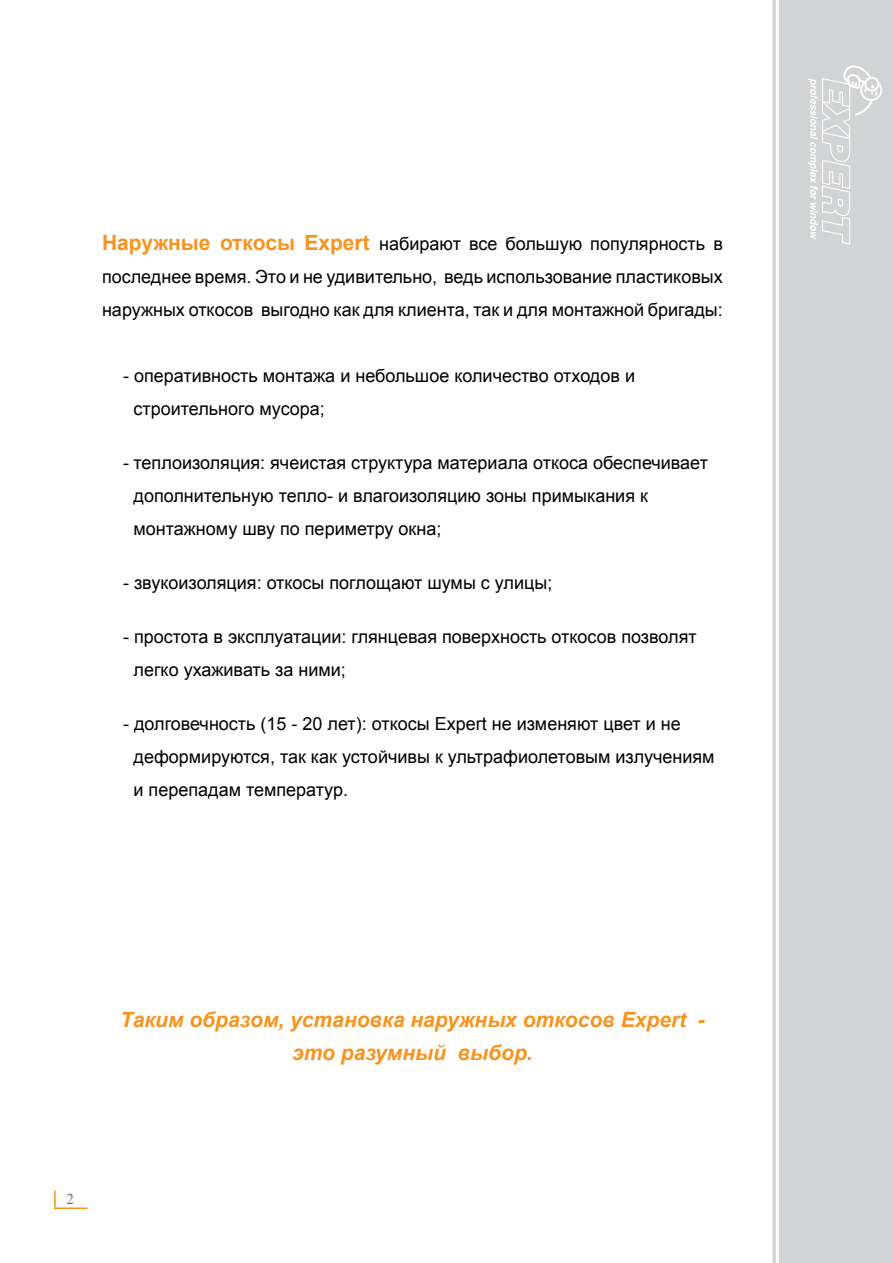
<style>
.page{position:relative;width:893px;height:1263px;background:#fff}
.page>*{position:absolute;margin:0;border:0;box-sizing:border-box;transform-origin:0 0}
.t1{font:italic 700 21px/33px "Arial";color:#f7941e;text-align:center}
.t2{font:18px/33px "Arial";color:#000}
.t3{font:15px "Times New Roman";color:#6d6e71}
.s1{font-weight:700;font-size:21px;color:#f7941e}
</style>
<div class="page">
<div style="left:779px;top:0;width:114px;height:1263px;background:#d1d3d4"></div>
<svg style="left:808px;top:65px;width:74px;height:180px"></svg>
<hr style="left:773px;top:0;width:3px;height:1263px;background:#cfd1d2">
<svg style="left:54px;top:1190px;width:2px;height:19px"></svg>
<hr style="left:55px;top:1207px;width:32px;height:2px;background:#f7941e">
<p class="t2" style="left:102px;top:227px;width:622px;text-align:justify"><span class="s1">Наружные откосы Expert</span> набирают все большую популярность в последнее время. Это и не удивительно, ведь использование пластиковых наружных откосов выгодно как для клиента, так и для монтажной бригады:</p>
<p class="t2" style="left:134px;top:359px;width:503px;text-indent:-10px">- оперативность монтажа и небольшое количество отходов и строительного мусора;</p>
<p class="t2" style="left:134px;top:446px;width:576px;text-indent:-10px">- теплоизоляция: ячеистая структура материала откоса обеспечивает дополнительную тепло- и влагоизоляцию зоны примыкания к монтажному шву по периметру окна;</p>
<p class="t2" style="left:123px;top:566px;width:431px">- звукоизоляция: откосы поглощают шумы с улицы;</p>
<p class="t2" style="left:134px;top:620px;width:565px;text-indent:-10px">- простота в эксплуатации: глянцевая поверхность откосов позволят легко ухаживать за ними;</p>
<p class="t2" style="left:134px;top:707px;width:583px;text-indent:-10px">- долговечность (15 - 20 лет): откосы Expert не изменяют цвет и не деформируются, так как устойчивы к ультрафиолетовым излучениям и перепадам температур.</p>
<p class="t1" style="left:120px;top:1003px;width:586px">Таким образом, установка наружных откосов Expert - это разумный выбор.</p>
<p class="t3" style="left:67px;top:1189px;width:9px">2</p>
</div>
